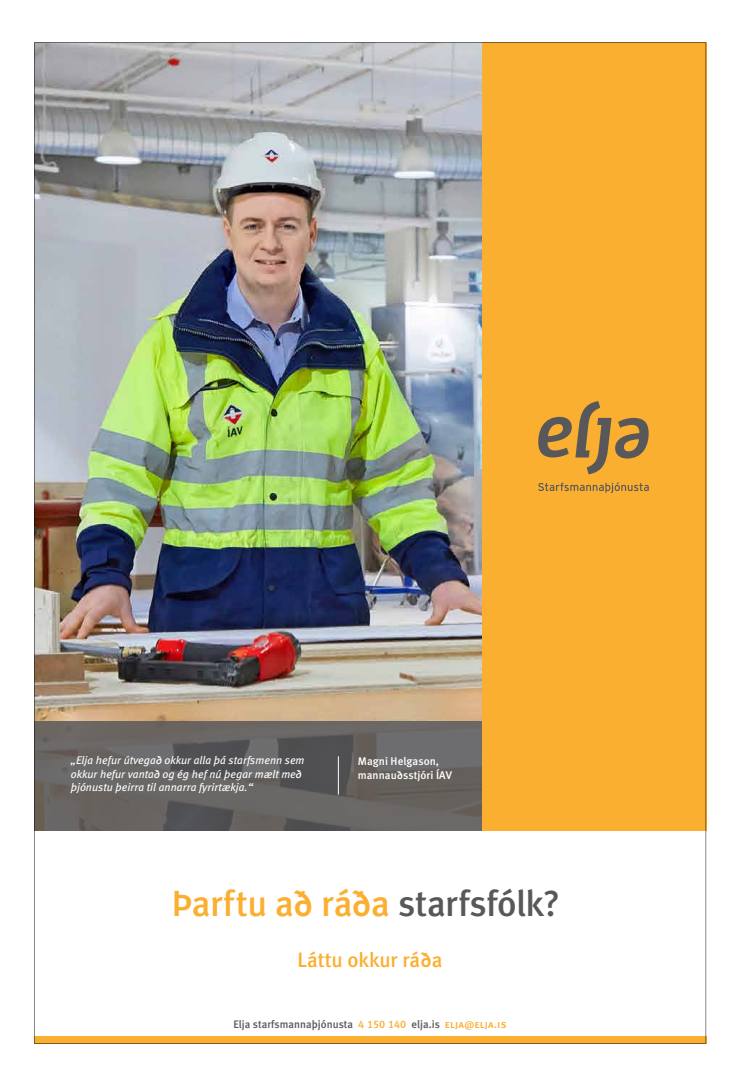
<style>
.page{position:relative;width:732px;height:1072px;background:#fff}
.page>*{position:absolute;margin:0;border:0;box-sizing:border-box;transform-origin:0 0}
.t1{font:36.4px "Meta Medium LF";letter-spacing:-.01em;color:#fbaf30}
.t2{font:20.7px "Meta Medium LF";color:#fbaf30}
.t3{font:italic 11.1px/13.4px "Meta Book LF";letter-spacing:.005em;color:#fff}
.t4{font:11.1px/13.4px "Meta Medium LF";letter-spacing:.005em;color:#fff}
.t5{font:10.9px "Meta Medium LF";letter-spacing:.005em;color:#58585b}
.s1{color:#58585b}
.s2{font-family:"Meta Medium LF Caps";color:#f8ad31}
</style>
<div class="page">
<img style="left:34px;top:43px;width:671px;height:1000px">
<p class="t3" style="left:71px;top:753px;width:235px">„Elja hefur útvegað okkur alla þá starfsmenn sem okkur hefur vantað og ég hef nú þegar mælt með þjónustu þeirra til annarra fyrirtækja.“</p>
<p class="t4" style="left:358px;top:754px;width:95px">Magni Helgason, mannauðsstjóri ÍAV</p>
<h1 class="t1" style="left:172px;top:881px;width:389px">Þarftu að ráða <span class="s1">starfsfólk?</span></h1>
<h2 class="t2" style="left:297px;top:948px;width:146px">Láttu okkur ráða</h2>
<p class="t5" style="left:233px;top:1017px;width:275px">Elja starfsmannaþjónusta <span class="s2">4 150 140</span> elja.is <span class="s2">elja@elja.is</span></p>
</div>
